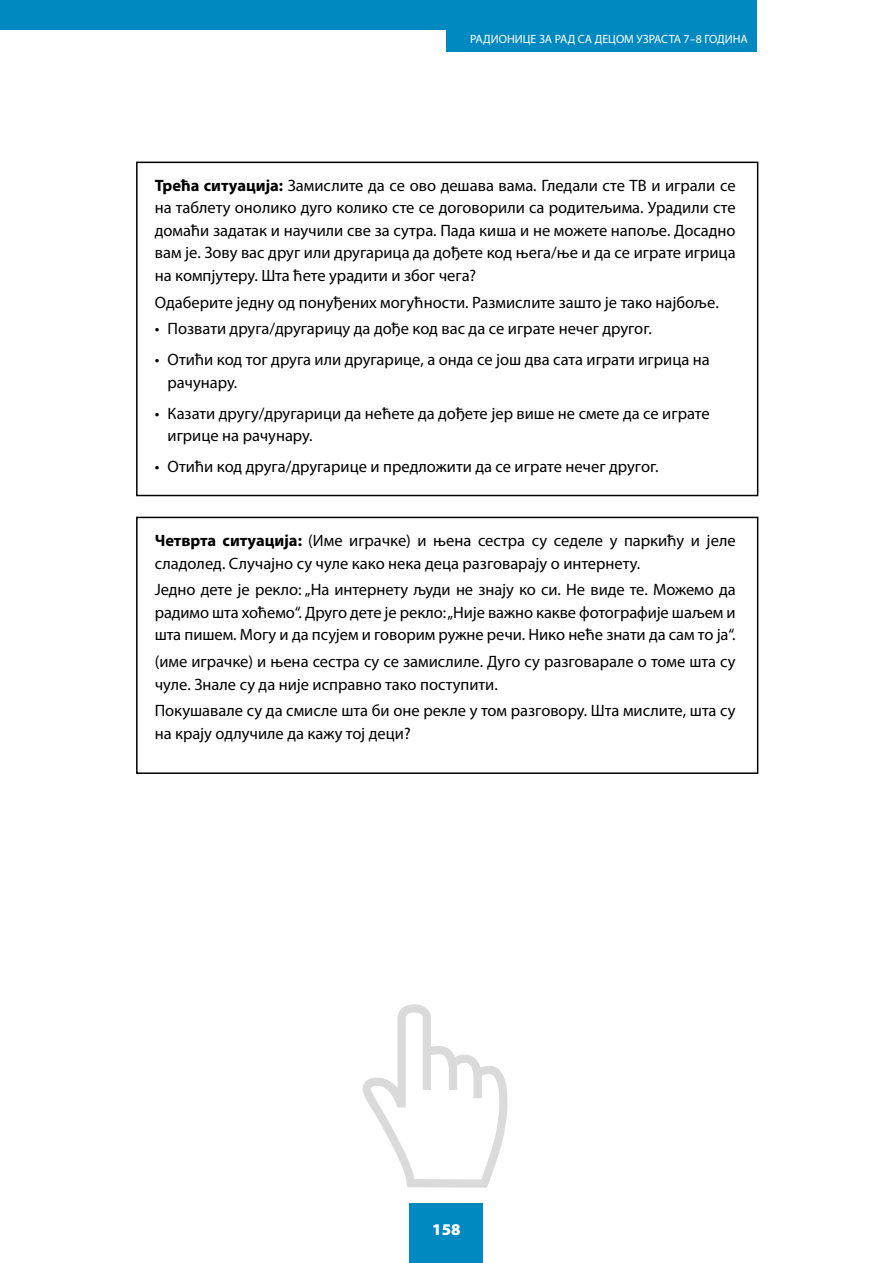
<style>
.page{position:relative;width:893px;height:1263px;background:#fff}
.page>*{position:absolute;margin:0;border:0;box-sizing:border-box;transform-origin:0 0}
.t1{font:16.5px/22.5px "Myriad Pro";color:#000}
.t2{font:900 16.5px "Myriad Pro";color:#fff}
.t3{font:12px "Myriad Pro";color:#fff}
.s1{font-weight:700}
</style>
<div class="page">
<div style="left:410px;top:1203px;width:73px;height:60px;background:#0088c1"></div>
<div style="left:136px;top:162px;width:622px;height:334px;border:2px solid #000"></div>
<div style="left:136px;top:517px;width:622px;height:257px;border:2px solid #000"></div>
<div style="left:0;top:0;width:757px;height:30px;background:#0088c1"></div>
<div style="left:446px;top:0;width:311px;height:51px;background:#0088c1"></div>
<svg style="left:362px;top:1004px;width:146px;height:184px"></svg>
<p class="t3" style="left:470px;top:33px;width:279px">РАДИОНИЦЕ ЗА РАД СА ДЕЦОМ УЗРАСТА 7–8 ГОДИНА</p>
<p class="t1" style="left:155px;top:174px;width:582px;text-align:justify"><span class="s1">Трећа ситуација:</span> Замислите да се ово дешава вама. Гледали сте ТВ и играли се на таблету онолико дуго колико сте се договорили са родитељима. Урадили сте домаћи задатак и научили све за сутра. Пада киша и не можете напоље. Досадно вам је. Зову вас друг или другарица да дођете код њега/ње и да се играте игрица на компјутеру. Шта ћете урадити и због чега?</p>
<p class="t1" style="left:155px;top:291px;width:565px">Одаберите једну од понуђених могућности. Размислите зашто је тако најбоље.</p>
<p class="t1" style="left:155px;top:318px;width:499px">• Позвати друга/другарицу да дође код вас да се играте нечег другог.</p>
<p class="t1" style="left:168px;top:349px;width:544px;text-indent:-13px">• Отићи код тог друга или другарице, а онда се још два сата играти игрица на рачунару.</p>
<p class="t1" style="left:168px;top:402px;width:544px;text-indent:-13px">• Казати другу/другарици да нећете да дођете јер више не смете да се играте игрице на рачунару.</p>
<p class="t1" style="left:155px;top:456px;width:505px">• Отићи код друга/другарице и предложити да се играте нечег другог.</p>
<p class="t1" style="left:155px;top:529px;width:582px"><span class="s1">Четврта ситуација:</span> (Име играчке) и њена сестра су седеле у паркићу и јеле сладолед. Случајно су чуле како нека деца разговарају о интернету.</p>
<p class="t1" style="left:155px;top:579px;width:582px;text-align:justify">Једно дете је рекло: „На интернету људи не знају ко си. Не виде те. Можемо да радимо шта хоћемо“. Друго дете је рекло:„Није важно какве фотографије шаљем и шта пишем. Могу и да псујем и говорим ружне речи. Нико неће знати да сам то ја“.</p>
<p class="t1" style="left:155px;top:650px;width:582px">(име играчке) и њена сестра су се замислиле. Дуго су разговарале о томе шта су чуле. Знале су да није исправно тако поступити.</p>
<p class="t1" style="left:155px;top:700px;width:582px">Покушавале су да смисле шта би оне рекле у том разговору. Шта мислите, шта су на крају одлучиле да кажу тој деци?</p>
<p class="t2" style="left:432px;top:1220px;width:30px">158</p>
</div>
